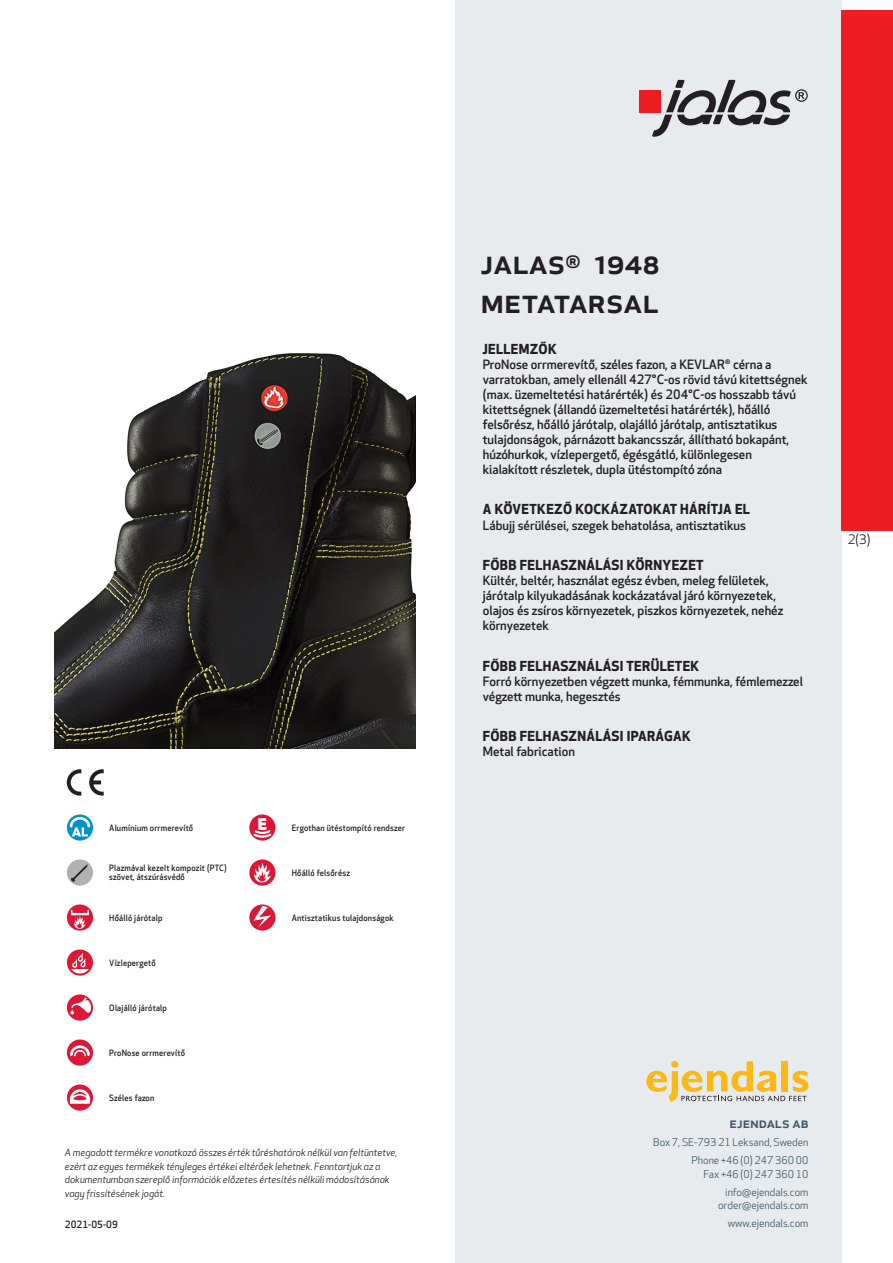
<style>
.page{position:relative;width:893px;height:1263px;background:#fff}
.page>*{position:absolute;margin:0;border:0;box-sizing:border-box;transform-origin:0 0}
.prodname{font:500 34.5px/39px "Apex New";color:#231f20}
.t1{font:500 15px "Apex New";color:#405968}
.Funktion_body{font:700 13.5px "Apex New";letter-spacing:.025em;color:#231f20}
.t2{font:12.75px "Apex New";color:#231f20}
.Funktion_body-2{font:500 12.6px/15px "Apex New";color:#231f20}
.t3{font:10.5px/18px "Apex New";color:#405968;text-align:right}
.t4{font:italic 9.75px/13.5px "Apex New";color:#231f20}
.t5{font:500 9.75px "Apex New";color:#231f20}
.Funktion_body-3{font:500 8.55px/9px "Apex New";letter-spacing:.025em;color:#231f20;scale:.95 1}
</style>
<div class="page">
<div style="left:455px;top:0;width:387px;height:1263px;background:#e8ebee"></div>
<svg style="left:646px;top:1061px;width:162px;height:40px"></svg>
<div style="left:842px;top:11px;width:51px;height:520px;background:#ee1d23"></div>
<div style="left:639px;top:90px;width:22px;height:22px;background:#ee1d23"></div>
<svg style="left:652px;top:80px;width:156px;height:57px"></svg>
<svg style="left:67px;top:814px;width:26px;height:27px"></svg>
<svg style="left:70px;top:817px;width:20px;height:19px"></svg>
<div style="left:67px;top:859px;width:26px;height:27px;background:#b3b0b3;border-radius:50%"></div>
<svg style="left:71px;top:864px;width:17px;height:18px"></svg>
<svg style="left:67px;top:904px;width:26px;height:27px"></svg>
<svg style="left:71px;top:910px;width:18px;height:19px"></svg>
<svg style="left:67px;top:949px;width:26px;height:27px"></svg>
<svg style="left:71px;top:953px;width:18px;height:20px"></svg>
<svg style="left:67px;top:994px;width:26px;height:27px"></svg>
<svg style="left:70px;top:997px;width:21px;height:17px"></svg>
<div style="left:67px;top:1039px;width:26px;height:27px;background:#db1836;border-radius:50%"></div>
<svg style="left:70px;top:1045px;width:20px;height:11px"></svg>
<svg style="left:67px;top:1084px;width:26px;height:27px"></svg>
<svg style="left:70px;top:1089px;width:20px;height:15px"></svg>
<svg style="left:249px;top:814px;width:26px;height:27px"></svg>
<svg style="left:252px;top:818px;width:21px;height:21px"></svg>
<svg style="left:249px;top:859px;width:26px;height:27px"></svg>
<svg style="left:254px;top:862px;width:17px;height:20px"></svg>
<svg style="left:249px;top:904px;width:26px;height:27px"></svg>
<svg style="left:254px;top:906px;width:17px;height:21px"></svg>
<svg style="left:89px;top:769px;width:15px;height:27px"></svg>
<svg style="left:67px;top:769px;width:14px;height:27px"></svg>
<img style="left:54px;top:353px;width:361px;height:395px">
<p class="Funktion_body-3" style="left:109px;top:823px;width:90px">Alumínium orrmerevítő</p>
<p class="Funktion_body-3" style="left:109px;top:864px;width:125px">Plazmával kezelt kompozit (PTC) szövet, átszúrásvédő</p>
<p class="Funktion_body-3" style="left:109px;top:913px;width:57px">Hőálló járótalp</p>
<p class="Funktion_body-3" style="left:109px;top:958px;width:50px">Vízlepergető</p>
<p class="Funktion_body-3" style="left:109px;top:1003px;width:62px">Olajálló járótalp</p>
<p class="Funktion_body-3" style="left:109px;top:1048px;width:81px">ProNose orrmerevítő</p>
<p class="Funktion_body-3" style="left:109px;top:1093px;width:49px">Széles fazon</p>
<p class="Funktion_body-3" style="left:292px;top:823px;width:121px">Ergothan ütéstompító rendszer</p>
<p class="Funktion_body-3" style="left:292px;top:868px;width:63px">Hőálló felsőrész</p>
<p class="Funktion_body-3" style="left:292px;top:913px;width:109px">Antisztatikus tulajdonságok</p>
<p class="t4" style="left:65px;top:1146px;width:334px">A megadott termékre vonatkozó összes érték tűréshatárok nélkül van feltüntetve, ezért az egyes termékek tényleges értékei eltérőek lehetnek. Fenntartjuk az a dokumentumban szereplő információk előzetes értesítés nélküli módosításának vagy frissítésének jogát.</p>
<p class="t5" style="left:65px;top:1218px;width:54px">2021-05-09</p>
<p class="prodname" style="left:480px;top:241px;width:181px">JALAS<sup>®</sup> 1948<br>METATARSAL</p>
<p class="Funktion_body" style="left:483px;top:339px;width:75px">JELLEMZŐK</p>
<p class="Funktion_body-2" style="left:483px;top:356px;width:326px">ProNose orrmerevítő, széles fazon, a KEVLAR<sup>®</sup> cérna a varratokban, amely ellenáll 427°C-os rövid távú kitettségnek (max. üzemeltetési határérték) és 204°C-os hosszabb távú kitettségnek (állandó üzemeltetési határérték), hőálló felsőrész, hőálló járótalp, olajálló járótalp, antisztatikus tulajdonságok, párnázott bakancsszár, állítható bokapánt, húzóhurkok, vízlepergető, égésgátló, különlegesen kialakított részletek, dupla ütéstompító zóna</p>
<p class="Funktion_body" style="left:483px;top:500px;width:269px">A KÖVETKEZŐ KOCKÁZATOKAT HÁRÍTJA EL</p>
<p class="Funktion_body-2" style="left:483px;top:517px;width:265px">Lábujj sérülései, szegek behatolása, antisztatikus</p>
<p class="Funktion_body" style="left:483px;top:555px;width:222px">FŐBB FELHASZNÁLÁSI KÖRNYEZET</p>
<p class="Funktion_body-2" style="left:483px;top:573px;width:302px">Kültér, beltér, használat egész évben, meleg felületek, járótalp kilyukadásának kockázatával járó környezetek, olajos és zsíros környezetek, piszkos környezetek, nehéz környezetek</p>
<p class="Funktion_body" style="left:483px;top:656px;width:218px">FŐBB FELHASZNÁLÁSI TERÜLETEK</p>
<p class="Funktion_body-2" style="left:483px;top:673px;width:322px">Forró környezetben végzett munka, fémmunka, fémlemezzel végzett munka, hegesztés</p>
<p class="Funktion_body" style="left:483px;top:727px;width:209px">FŐBB FELHASZNÁLÁSI IPARÁGAK</p>
<p class="Funktion_body-2" style="left:483px;top:744px;width:94px">Metal fabrication</p>
<p class="t2" style="left:848px;top:531px;width:24px">2(3)</p>
<p class="t1" style="left:729px;top:1113px;width:80px">ejendals ab</p>
<p class="t3" style="left:653px;top:1133px;width:157px">Box 7, SE-793 21 Leksand, Sweden<br>Phone +46 (0) 247 360 00</p>
<p class="t3" style="left:703px;top:1165px;width:107px">Fax +46 (0) 247 360 10 info@ejendals.com</p>
<p class="t3" style="left:718px;top:1196px;width:92px">order@ejendals.com</p>
<p class="t3" style="left:728px;top:1215px;width:82px">www.ejendals.com</p>
</div>
